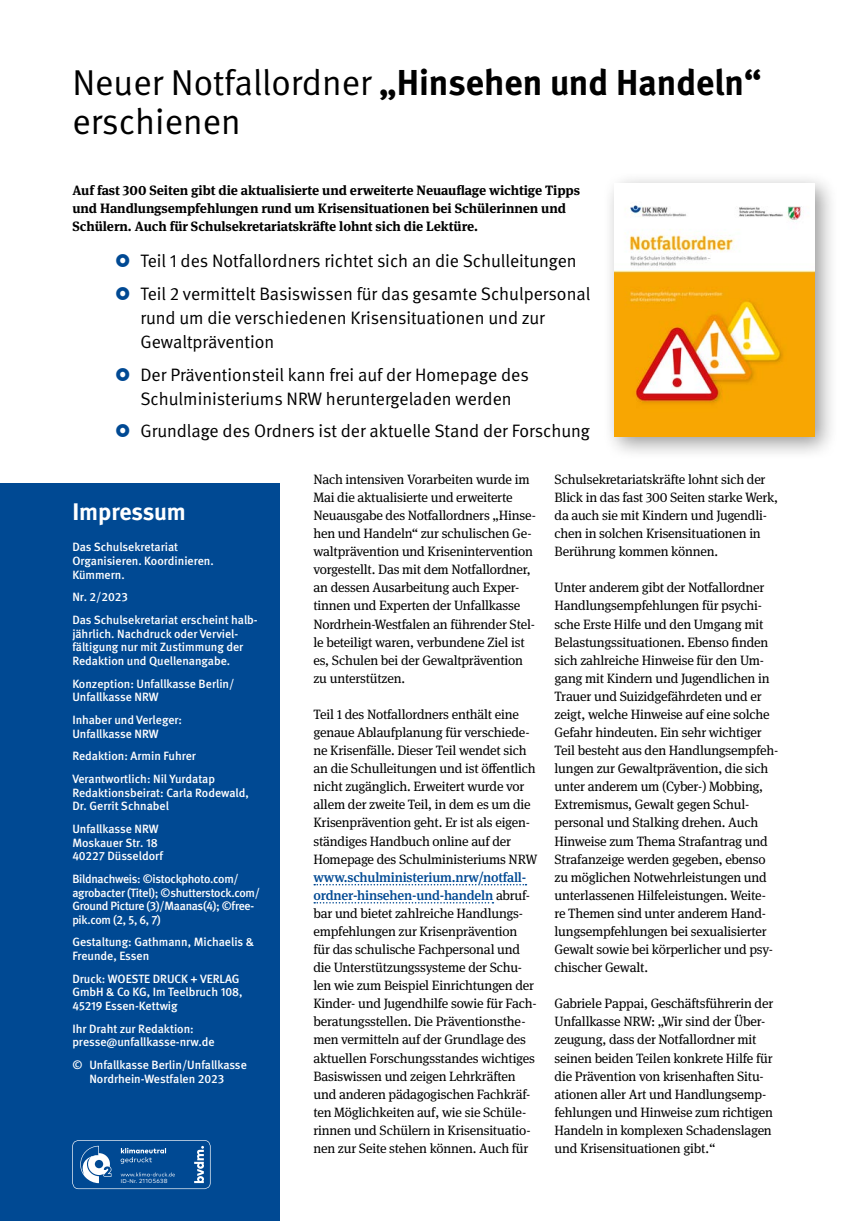
<style>
.page{position:relative;width:851px;height:1221px;background:#fff}
.page>*{position:absolute;margin:0;border:0;box-sizing:border-box;transform-origin:0 0}
._01_Überschriften_H1{font:36px/39px "DGUV Meta";color:#000}
._01_Überschriften_16pt_Unter-Überschrift{font:700 24px "DGUV Meta";letter-spacing:-.005em;color:#fff}
.t1{font:18px/24px "DGUV Meta";color:#000}
._02_Fließtext_Fließtext{font:13.5px/18px "DGUV Meta Serif";letter-spacing:-.015em;color:#000}
.Vorspanntext_im_Rahmen{font:700 13.5px/18px "DGUV Meta Serif";letter-spacing:-.005em;color:#000}
._02_Fließtext_Impressum{font:500 12px/13.5px "DGUV Meta";color:#fff}
._02_Fließtext_Impressum-2{font:500 12px/13.5px "DGUV Meta";letter-spacing:-.025em;color:#fff}
.t2{font:6px "Mark Pro";letter-spacing:.05em;color:#fff}
.s1{font-weight:700}
.s2{font-weight:500;color:#004993}
.s3{font-family:"Mark OT";font-size:5.4px}
</style>
<div class="page">
<div style="left:0;top:484px;width:279px;height:736px;background:#004993"></div>
<svg style="left:72px;top:1140px;width:138px;height:48px"></svg>
<svg style="left:314px;top:884px;width:212px;height:1px"></svg>
<svg style="left:314px;top:902px;width:179px;height:1px"></svg>
<div style="left:602px;top:171px;width:236px;height:289px;background:#000;opacity:.4"></div>
<img style="left:614px;top:183px;width:200px;height:253px">
<h2 class="_01_Überschriften_H1" style="left:72px;top:64px;width:690px">Neuer Notfallordner <span class="s1">„Hinsehen und Handeln“ </span>erschienen</h2>
<p class="Vorspanntext_im_Rahmen" style="left:72px;top:181px;width:509px">Auf fast 300 Seiten gibt die aktualisierte und erweiterte Neuauflage wichtige Tipps und Handlungsempfehlungen rund um Krisensituationen bei Schülerinnen und<br>Schülern. Auch für Schulsekretariatskräfte lohnt sich die Lektüre.</p>
<p class="t1" style="left:140px;top:249px;width:438px">Teil 1 des Notfallordners richtet sich an die Schulleitungen</p>
<p class="t1" style="left:140px;top:282px;width:451px">Teil 2 vermittelt Basiswissen für das gesamte Schulpersonal rund um die verschiedenen Krisensituationen und zur<br>Gewaltprävention</p>
<p class="t1" style="left:140px;top:362px;width:390px">Der Präventionsteil kann frei auf der Homepage des<br>Schulministeriums NRW heruntergeladen werden</p>
<p class="t1" style="left:140px;top:419px;width:451px">Grundlage des Ordners ist der aktuelle Stand der Forschung</p>
<p class="_02_Fließtext_Fließtext" style="left:313px;top:470px;width:224px">Nach intensiven Vorarbeiten wurde im Mai die aktualisierte und erweiterte Neuausgabe des Notfallordners „Hinse&shy;hen und Handeln“ zur schulischen Ge&shy;waltprävention und Krisenintervention vorgestellt. Das mit dem Notfallordner, an dessen Ausarbeitung auch Exper&shy;tinnen und Experten der Unfallkasse Nordrhein-Westfalen an führender Stel&shy;le beteiligt waren, verbundene Ziel ist es, Schulen bei der Gewaltprävention zu unterstützen.</p>
<p class="_02_Fließtext_Fließtext" style="left:313px;top:705px;width:225px">Teil 1 des Notfallordners enthält eine genaue Ablaufplanung für verschiede&shy;ne Krisenfälle. Dieser Teil wendet sich an die Schulleitungen und ist öffentlich nicht zugänglich. Erweitert wurde vor allem der zweite Teil, in dem es um die Krisenprävention geht. Er ist als eigen&shy;ständiges Handbuch online auf der Homepage des Schulministeriums NRW <span class="s2">www.schulministerium.nrw/notfall&shy;ordner-hinsehen-und-handeln</span> abruf&shy;bar und bietet zahlreiche Handlungs&shy;empfehlungen zur Krisenprävention<br>für das schulische Fachpersonal und die Unterstützungssysteme der Schu&shy;len wie zum Beispiel Einrichtungen der Kinder- und Jugendhilfe sowie für Fach&shy;beratungsstellen. Die Präventionsthe&shy;men vermitteln auf der Grundlage des aktuellen Forschungsstandes wichtiges Basiswissen und zeigen Lehrkräften und anderen pädagogischen Fachkräf&shy;ten Möglichkeiten auf, wie sie Schüle&shy;rinnen und Schülern in Krisensituatio&shy;nen zur Seite stehen können. Auch für</p>
<p class="_02_Fließtext_Fließtext" style="left:554px;top:470px;width:225px">Schulsekretariatskräfte lohnt sich der Blick in das fast 300 Seiten starke Werk, da auch sie mit Kindern und Jugendli&shy;chen in solchen Krisensituationen in Berührung kommen können.</p>
<p class="_02_Fließtext_Fließtext" style="left:554px;top:579px;width:225px">Unter anderem gibt der Notfallordner Handlungsempfehlungen für psychi&shy;sche Erste Hilfe und den Umgang mit Belastungssituationen. Ebenso finden sich zahlreiche Hinweise für den Um&shy;gang mit Kindern und Jugendlichen in Trauer und Suizidgefährdeten und er zeigt, welche Hinweise auf eine solche Gefahr hindeuten. Ein sehr wichtiger Teil besteht aus den Handlungsempfeh&shy;lungen zur Gewaltprävention, die sich unter anderem um (Cyber-) Mobbing, Extremismus, Gewalt gegen Schul&shy;personal und Stalking drehen. Auch Hinweise zum Thema Strafantrag und Strafanzeige werden gegeben, ebenso zu möglichen Notwehrleistungen und unterlassenen Hilfeleistungen. Weite&shy;re Themen sind unter anderem Hand&shy;lungsempfehlungen bei sexualisierter Gewalt sowie bei körperlicher und psy&shy;chischer Gewalt.</p>
<p class="_02_Fließtext_Fließtext" style="left:554px;top:994px;width:220px">Gabriele Pappai, Geschäftsführerin der Unfallkasse NRW: „Wir sind der Über&shy;zeugung, dass der Notfallordner mit seinen beiden Teilen konkrete Hilfe für die Prävention von krisenhaften Situ&shy;ationen aller Art und Handlungsemp&shy;fehlungen und Hinweise zum richtigen Handeln in komplexen Schadenslagen und Krisensituationen gibt.“</p>
<p class="_01_Überschriften_16pt_Unter-Überschrift" style="left:72px;top:497px;width:115px">Impressum</p>
<p class="_02_Fließtext_Impressum" style="left:72px;top:541px;width:143px">Das Schulsekretariat<br>Organisieren. Koordinieren.<br>Kümmern.</p>
<p class="_02_Fließtext_Impressum" style="left:72px;top:591px;width:57px">Nr. 2/2023</p>
<p class="_02_Fließtext_Impressum" style="left:72px;top:613px;width:187px">Das Schulsekretariat erscheint halb&shy;jährlich. Nachdruck oder Verviel&shy;fältigung nur mit Zustimmung der Redaktion und Quellenangabe.</p>
<p class="_02_Fließtext_Impressum" style="left:72px;top:677px;width:164px">Konzeption: Unfallkasse Berlin/<br>Unfallkasse NRW</p>
<p class="_02_Fließtext_Impressum" style="left:72px;top:713px;width:111px">Inhaber und Verleger:<br>Unfallkasse NRW</p>
<p class="_02_Fließtext_Impressum" style="left:72px;top:749px;width:125px">Redaktion: Armin Fuhrer</p>
<p class="_02_Fließtext_Impressum" style="left:72px;top:772px;width:178px">Verantwortlich: Nil Yurdatap<br>Redaktionsbeirat: Carla Rodewald,<br>Dr. Gerrit Schnabel</p>
<p class="_02_Fließtext_Impressum" style="left:72px;top:822px;width:92px">Unfallkasse NRW<br>Moskauer Str. 18<br>40227 Düsseldorf</p>
<p class="_02_Fließtext_Impressum-2" style="left:72px;top:872px;width:189px">Bildnachweis: ©istockphoto.com/ agrobacter (Titel); ©shutterstock.com/ Ground Picture (3)/Maanas(4); ©free&shy;pik.com (2, 5, 6, 7)</p>
<p class="_02_Fließtext_Impressum" style="left:72px;top:935px;width:183px">Gestaltung: Gathmann, Michaelis &amp;<br>Freunde, Essen</p>
<p class="_02_Fließtext_Impressum" style="left:72px;top:972px;width:172px">Druck: WOESTE DRUCK + VERLAG<br>GmbH &amp; Co KG, Im Teelbruch 108,<br>45219 Essen-Kettwig</p>
<p class="_02_Fließtext_Impressum" style="left:72px;top:1022px;width:144px">Ihr Draht zur Redaktion: presse@unfallkasse-nrw.de</p>
<p class="_02_Fließtext_Impressum" style="left:72px;top:1058px;width:176px;text-align:center">© Unfallkasse Berlin/Unfallkasse<br>Nordrhein-Westfalen 2023</p>
<p class="t2" style="left:121px;top:1176px;width:48px"><span class="s3">ID-Nr.</span> 21105638</p>
</div>
